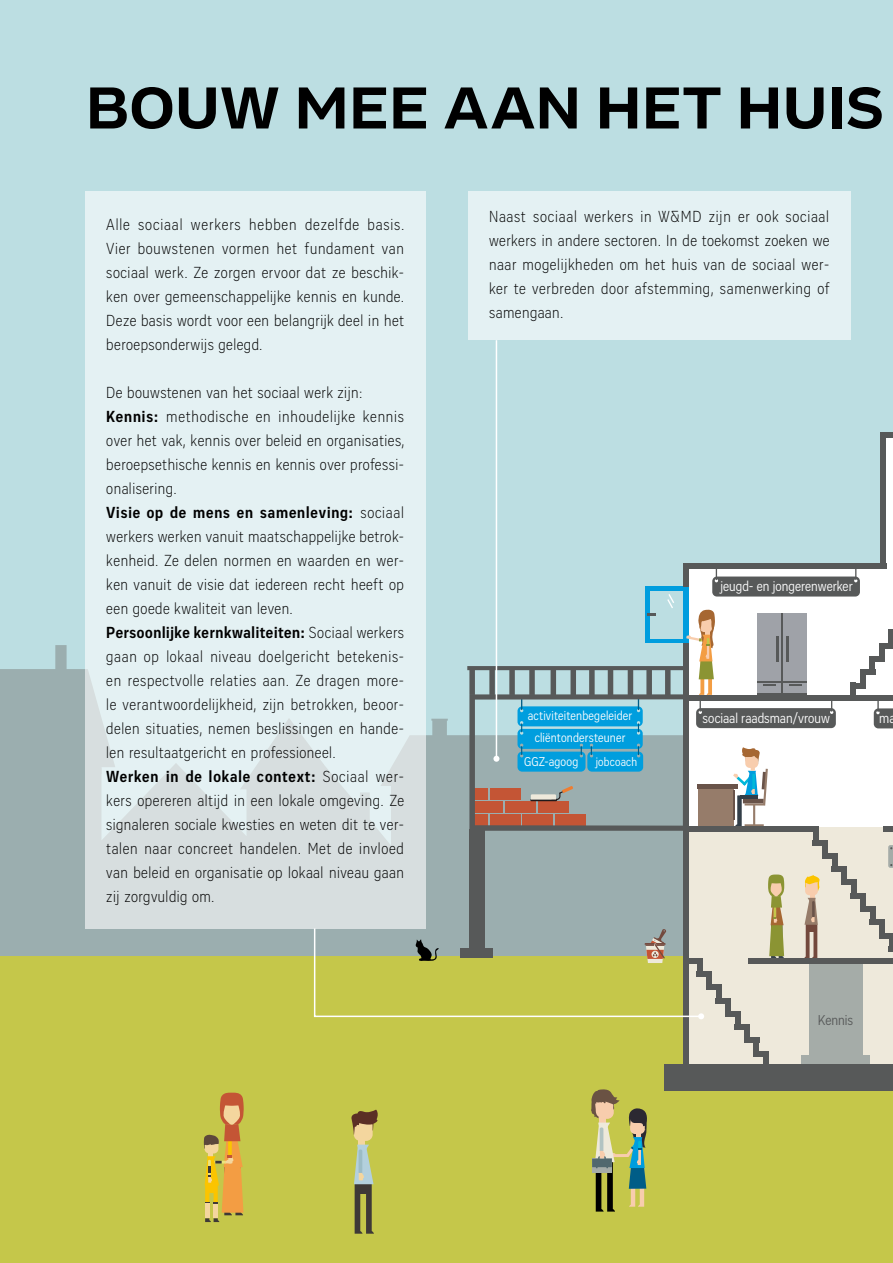
<style>
.page{position:relative;width:893px;height:1263px;background:#fff}
.page>*{position:absolute;margin:0;border:0;box-sizing:border-box;transform-origin:0 0}
.t1{font:700 60.75px "Vito";letter-spacing:.02em;color:#000}
.brood{font:300 16.5px/24px "Vito Condensed";letter-spacing:.03em;color:#000;text-align:justify}
.t2{font:14.7px "Vito Condensed";letter-spacing:-.005em;color:#575959}
.t3{font:14.55px "Vito Condensed";color:#fff}
.t4{font:13.2px "Vito Condensed";letter-spacing:.01em;color:#fff}
.t5{font:12.6px "Vito Condensed";letter-spacing:.015em;color:#fff}
.s1{font-weight:700}
</style>
<div class="page">
<div style="left:0;top:0;width:893px;height:956px;background:#bcdee2"></div>
<svg style="left:425px;top:645px;width:258px;height:282px;background:#a0b4b5"></svg>
<svg style="left:0;top:645px;width:313px;height:312px;background:#9db1b1"></svg>
<div style="left:0;top:957px;width:893px;height:306px;background:#c5c74a"></div>
<div style="left:684px;top:568px;width:209px;height:261px;background:#fff"></div>
<div style="left:881px;top:432px;width:12px;height:137px;background:#fff"></div>
<div style="left:683px;top:828px;width:210px;height:246px;background:#eee9db"></div>
<div style="left:809px;top:961px;width:53px;height:95px;background:#a5aca8"></div>
<div style="left:801px;top:1055px;width:69px;height:9px;background:#a5aca8"></div>
<div style="left:763px;top:1051px;width:6px;height:19px;background:#575959"></div>
<div style="left:754px;top:1051px;width:15px;height:5px;background:#575959"></div>
<div style="left:754px;top:1037px;width:5px;height:19px;background:#575959"></div>
<div style="left:744px;top:1037px;width:15px;height:6px;background:#575959"></div>
<div style="left:744px;top:1024px;width:6px;height:19px;background:#575959"></div>
<div style="left:735px;top:1024px;width:15px;height:6px;background:#575959"></div>
<div style="left:735px;top:1011px;width:5px;height:19px;background:#575959"></div>
<div style="left:725px;top:1011px;width:15px;height:6px;background:#575959"></div>
<div style="left:725px;top:998px;width:6px;height:19px;background:#575959"></div>
<div style="left:716px;top:998px;width:15px;height:5px;background:#575959"></div>
<div style="left:716px;top:984px;width:5px;height:19px;background:#575959"></div>
<div style="left:706px;top:984px;width:15px;height:6px;background:#575959"></div>
<div style="left:706px;top:971px;width:6px;height:19px;background:#575959"></div>
<div style="left:697px;top:971px;width:15px;height:6px;background:#575959"></div>
<svg style="left:768px;top:874px;width:16px;height:84px"></svg>
<svg style="left:804px;top:875px;width:16px;height:83px"></svg>
<svg style="left:888px;top:845px;width:5px;height:23px"></svg>
<svg style="left:874px;top:701px;width:19px;height:27px"></svg>
<div style="left:469px;top:829px;width:15px;height:123px;background:#575959"></div>
<hr style="left:889px;top:933px;width:4px;height:19px;background:#575959">
<div style="left:879px;top:933px;width:14px;height:5px;background:#575959"></div>
<div style="left:879px;top:919px;width:6px;height:19px;background:#575959"></div>
<div style="left:870px;top:919px;width:15px;height:6px;background:#575959"></div>
<div style="left:870px;top:906px;width:5px;height:19px;background:#575959"></div>
<div style="left:860px;top:906px;width:15px;height:6px;background:#575959"></div>
<div style="left:860px;top:893px;width:6px;height:19px;background:#575959"></div>
<div style="left:851px;top:893px;width:15px;height:5px;background:#575959"></div>
<div style="left:851px;top:879px;width:5px;height:19px;background:#575959"></div>
<div style="left:841px;top:879px;width:15px;height:6px;background:#575959"></div>
<div style="left:841px;top:866px;width:6px;height:19px;background:#575959"></div>
<div style="left:832px;top:866px;width:15px;height:6px;background:#575959"></div>
<div style="left:832px;top:853px;width:5px;height:19px;background:#575959"></div>
<div style="left:822px;top:853px;width:15px;height:6px;background:#575959"></div>
<div style="left:822px;top:840px;width:6px;height:19px;background:#575959"></div>
<div style="left:813px;top:840px;width:15px;height:5px;background:#575959"></div>
<div style="left:813px;top:826px;width:5px;height:19px;background:#575959"></div>
<div style="left:860px;top:669px;width:6px;height:19px;background:#575959"></div>
<div style="left:860px;top:669px;width:15px;height:6px;background:#575959"></div>
<div style="left:869px;top:656px;width:6px;height:19px;background:#575959"></div>
<div style="left:869px;top:656px;width:16px;height:6px;background:#575959"></div>
<div style="left:879px;top:643px;width:6px;height:19px;background:#575959"></div>
<div style="left:879px;top:643px;width:14px;height:5px;background:#575959"></div>
<div style="left:888px;top:629px;width:5px;height:19px;background:#575959"></div>
<div style="left:664px;top:1064px;width:229px;height:27px;background:#575959"></div>
<div style="left:683px;top:563px;width:203px;height:6px;background:#575959"></div>
<div style="left:881px;top:432px;width:12px;height:6px;background:#575959"></div>
<div style="left:684px;top:695px;width:209px;height:6px;background:#575959"></div>
<div style="left:883px;top:826px;width:10px;height:6px;background:#575959"></div>
<div style="left:686px;top:826px;width:132px;height:6px;background:#575959"></div>
<div style="left:748px;top:958px;width:145px;height:5px;background:#575959"></div>
<div style="left:683px;top:643px;width:5px;height:422px;background:#575959"></div>
<div style="left:881px;top:437px;width:5px;height:132px;background:#575959"></div>
<svg style="left:591px;top:1089px;width:56px;height:122px"></svg>
<svg style="left:204px;top:1092px;width:40px;height:130px"></svg>
<div style="left:354px;top:1117px;width:19px;height:24px;background:#f4d69e;border-radius:6px"></div>
<div style="left:358px;top:1139px;width:7px;height:7px;background:#f4d69e"></div>
<svg style="left:354px;top:1144px;width:20px;height:90px"></svg>
<svg style="left:351px;top:1109px;width:27px;height:26px"></svg>
<div style="left:85px;top:191px;width:340px;height:737px;background:linear-gradient(to bottom,#e8f6f9,#dbe4e5)"></div>
<div style="left:468px;top:191px;width:382px;height:149px;background:#e4f1f3"></div>
<hr style="left:496px;top:340px;width:1px;height:419px;background:#fff">
<svg style="left:467px;top:568px;width:393px;height:263px"></svg>
<svg style="left:313px;top:927px;width:391px;height:92px"></svg>
<p class="t1" style="left:86px;top:70px;width:799px">BOUW MEE AAN HET HUIS</p>
<p class="brood" style="left:106px;top:213px;width:300px">Alle sociaal werkers hebben dezelfde basis.<br>Vier bouwstenen vormen het fundament van sociaal werk. Ze zorgen ervoor dat ze beschik&shy;ken over gemeenschappelijke kennis en kunde.<br>Deze basis wordt voor een belangrijk deel in het beroepsonderwijs gelegd.</p>
<p class="brood" style="left:106px;top:381px;width:258px">De bouwstenen van het sociaal werk zijn:</p>
<p class="brood" style="left:106px;top:405px;width:300px"><span class="s1">Kennis:</span> methodische en inhoudelijke kennis over het vak, kennis over beleid en organisaties, beroepsethische kennis en kennis over professi&shy;onalisering.</p>
<p class="brood" style="left:106px;top:501px;width:299px"><span class="s1">Visie op de mens en samenleving:</span> sociaal werkers werken vanuit maatschappelijke betrok&shy;kenheid. Ze delen normen en waarden en wer&shy;ken vanuit de visie dat iedereen recht heeft op een goede kwaliteit van leven.</p>
<p class="brood" style="left:106px;top:621px;width:299px"><span class="s1">Persoonlijke kernkwaliteiten:</span> Sociaal werkers gaan op lokaal niveau doelgericht betekenis&shy;en respectvolle relaties aan. Ze dragen more&shy;le verantwoordelijkheid, zijn betrokken, beoor&shy;delen situaties, nemen beslissingen en hande&shy;len resultaatgericht en professioneel.</p>
<p class="brood" style="left:106px;top:765px;width:299px"><span class="s1">Werken in de lokale context:</span> Sociaal wer&shy;kers opereren altijd in een lokale omgeving. Ze signaleren sociale kwesties en weten dit te ver&shy;talen naar concreet handelen. Met de invloed van beleid en organisatie op lokaal niveau gaan zij zorgvuldig om.</p>
<p class="brood" style="left:489px;top:204px;width:342px">Naast sociaal werkers in W&amp;MD zijn er ook sociaal werkers in andere sectoren. In de toekomst zoeken we naar mogelijkheden om het huis van de sociaal wer&shy;ker te verbreden door afstemming, samenwerking of samengaan.</p>
<p class="t4" style="left:528px;top:708px;width:106px">activiteitenbegeleider</p>
<p class="t4" style="left:535px;top:730px;width:92px">cliëntondersteuner</p>
<p class="t4" style="left:524px;top:754px;width:56px">GGZ-agoog</p>
<p class="t5" style="left:596px;top:754px;width:43px">jobcoach</p>
<p class="t3" style="left:720px;top:578px;width:134px">jeugd- en jongerenwerker</p>
<p class="t3" style="left:703px;top:710px;width:129px">sociaal raadsman/vrouw</p>
<p class="t3" style="left:879px;top:710px;width:18px">ma</p>
<p class="t2" style="left:818px;top:1012px;width:37px">Kennis</p>
</div>
